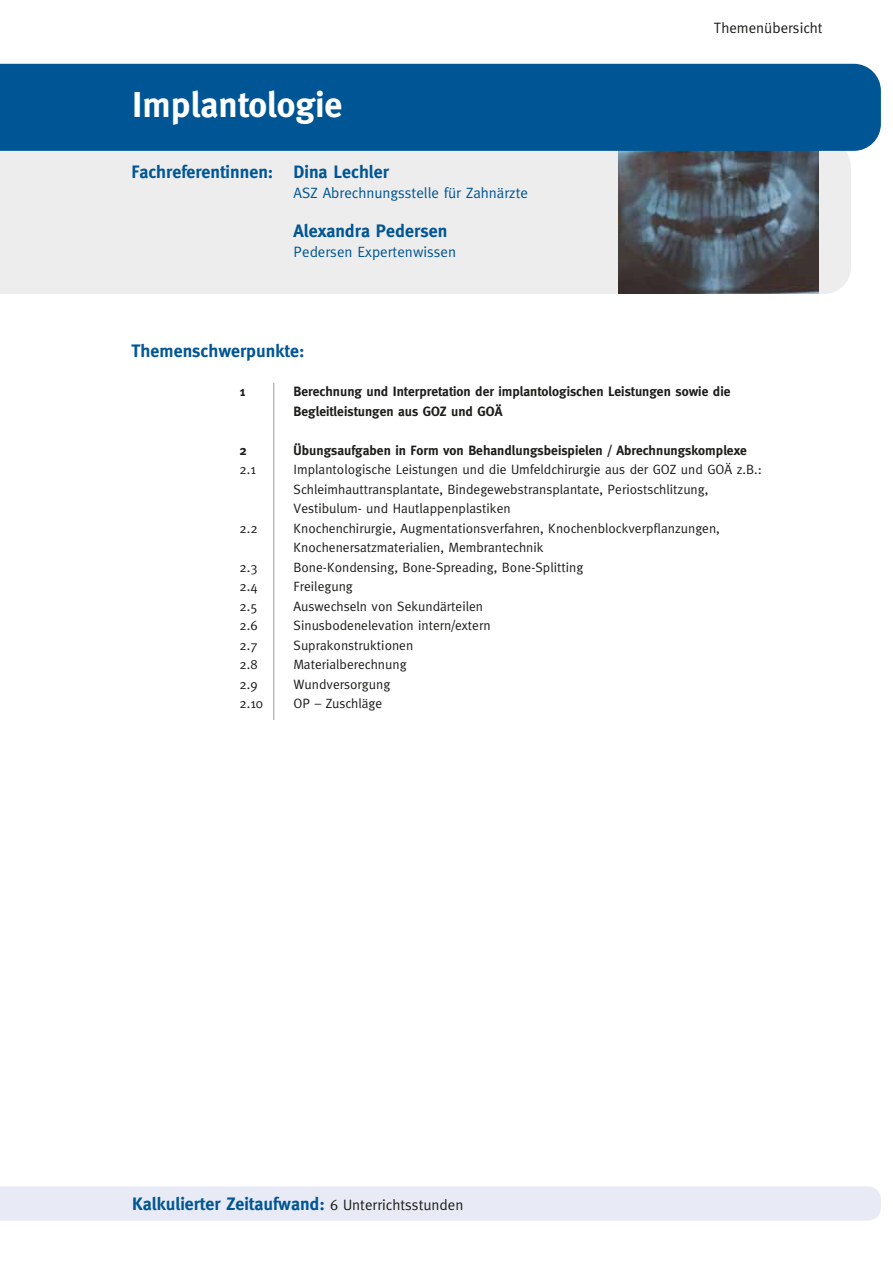
<style>
.page{position:relative;width:893px;height:1263px;background:#fff}
.page>*{position:absolute;margin:0;border:0;box-sizing:border-box;transform-origin:0 0}
.t1{font:700 36px "Meta";color:#fff}
.t2{font:700 18px "Meta";color:#005694}
.t3{font:15px "Meta";color:#005694}
.t4{font:15px "Meta";color:#1d1d1b}
.t5{font:13.5px/19.5px "Meta";color:#1d1d1b}
.t6{font:700 13.5px/19.5px "Meta";color:#1d1d1b}
.s1{font-weight:400;font-size:15px;color:#1d1d1b}
</style>
<div class="page">
<div style="left:0;top:151px;width:851px;height:143px;background:#ededed"></div>
<img style="left:618px;top:151px;width:200px;height:143px">
<div style="left:0;top:64px;width:881px;height:87px;background:#005694"></div>
<div style="left:0;top:1186px;width:881px;height:34px;background:#e8ebf5"></div>
<hr style="left:273px;top:383px;width:1px;height:337px;background:#9d9d9c">
<h1 class="t1" style="left:132px;top:84px;width:212px">Implantologie</h1>
<h2 class="t2" style="left:132px;top:162px;width:259px">Fachreferentinnen: Dina Lechler</h2>
<p class="t3" style="left:294px;top:184px;width:236px">ASZ Abrechnungsstelle für Zahnärzte</p>
<h2 class="t2" style="left:294px;top:220px;width:155px">Alexandra Pedersen</h2>
<p class="t3" style="left:294px;top:243px;width:164px">Pedersen Expertenwissen</p>
<p class="t4" style="left:714px;top:19px;width:110px">Themenübersicht</p>
<h2 class="t2" style="left:132px;top:340px;width:174px">Themenschwerpunkte:</h2>
<p class="t6" style="left:240px;top:382px;width:8px">1</p>
<p class="t6" style="left:294px;top:382px;width:438px">Berechnung und Interpretation der implantologischen Leistungen sowie die<br>Begleitleistungen aus GOZ und GOÄ</p>
<p class="t6" style="left:240px;top:440px;width:9px">2</p>
<p class="t6" style="left:294px;top:440px;width:455px">Übungsaufgaben in Form von Behandlungsbeispielen / Abrechnungskomplexe</p>
<p class="t5" style="left:240px;top:459px;width:18px">2.1</p>
<p class="t5" style="left:294px;top:459px;width:470px">Implantologische Leistungen und die Umfeldchirurgie aus der GOZ und GOÄ z.B.:<br>Schleimhauttransplantate, Bindegewebstransplantate, Periostschlitzung,<br>Vestibulum- und Hautlappenplastiken</p>
<p class="t5" style="left:240px;top:518px;width:20px">2.2</p>
<p class="t5" style="left:294px;top:518px;width:428px">Knochenchirurgie, Augmentationsverfahren, Knochenblockverpflanzungen,<br>Knochenersatzmaterialien, Membrantechnik</p>
<p class="t5" style="left:240px;top:557px;width:20px">2.3</p>
<p class="t5" style="left:294px;top:557px;width:291px">Bone-Kondensing, Bone-Spreading, Bone-Splitting</p>
<p class="t5" style="left:240px;top:576px;width:20px">2.4</p>
<p class="t5" style="left:294px;top:576px;width:61px">Freilegung</p>
<p class="t5" style="left:240px;top:596px;width:20px">2.5</p>
<p class="t5" style="left:294px;top:596px;width:191px">Auswechseln von Sekundärteilen</p>
<p class="t5" style="left:240px;top:615px;width:20px">2.6</p>
<p class="t5" style="left:294px;top:615px;width:198px">Sinusbodenelevation intern/extern</p>
<p class="t5" style="left:240px;top:635px;width:20px">2.7</p>
<p class="t5" style="left:294px;top:635px;width:121px">Suprakonstruktionen</p>
<p class="t5" style="left:240px;top:654px;width:20px">2.8</p>
<p class="t5" style="left:294px;top:654px;width:115px">Materialberechnung</p>
<p class="t5" style="left:240px;top:674px;width:20px">2.9</p>
<p class="t5" style="left:294px;top:674px;width:98px">Wundversorgung</p>
<p class="t5" style="left:240px;top:693px;width:25px">2.10</p>
<p class="t5" style="left:294px;top:693px;width:90px">OP – Zuschläge</p>
<h2 class="t2" style="left:132px;top:1193px;width:333px">Kalkulierter Zeitaufwand: <span class="s1">6 Unterrichtsstunden</span></h2>
</div>
